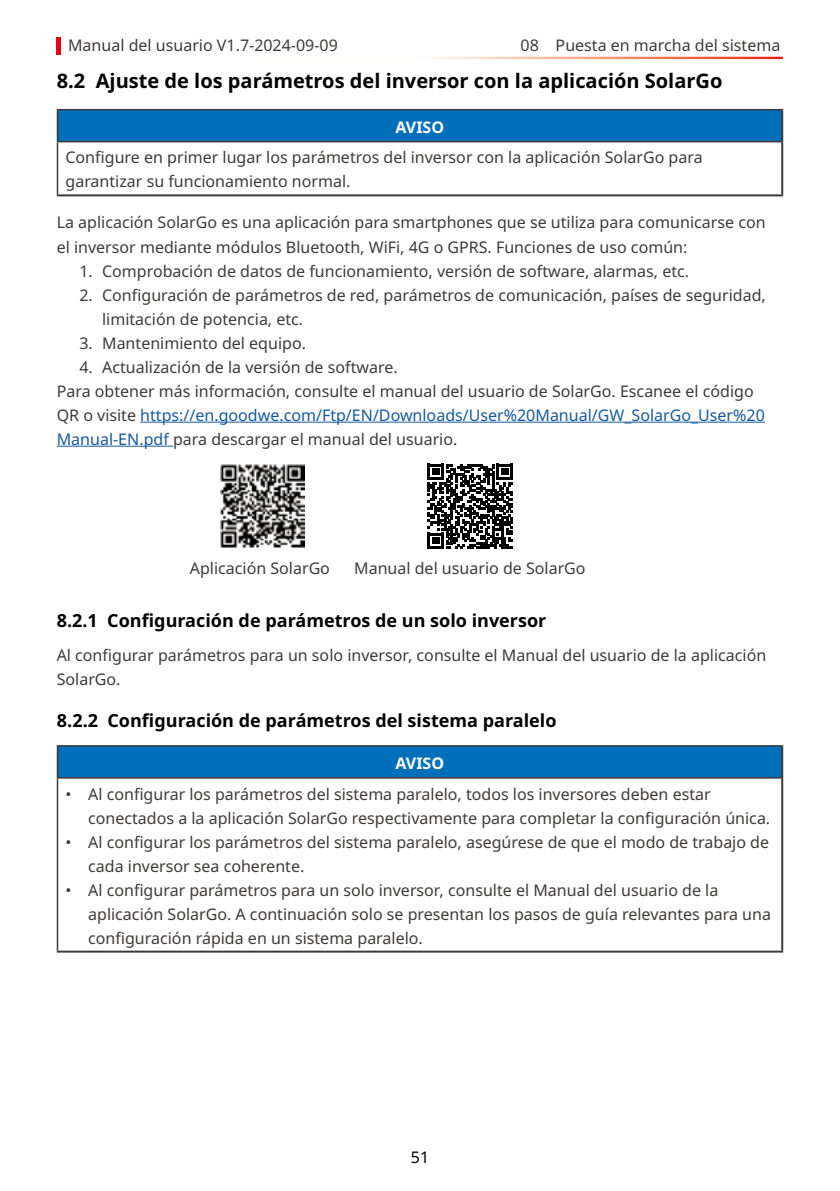
<style>
.page{position:relative;width:840px;height:1191px;background:#fff}
.page>*{position:absolute;margin:0;border:0;box-sizing:border-box;transform-origin:0 0}
.t1{font:700 20px "Noto Sans";color:#000}
.t2{font:700 18px "Noto Sans";color:#000}
.t3{font:16px/24px "Noto Sans";color:#3e3a39}
.t4{font:700 16px "Noto Sans";color:#fff}
.t5{font:16px "Noto Sans";color:#000}
.s1{color:#15599f}
</style>
<div class="page">
<hr style="left:57px;top:37px;width:4px;height:18px;background:#e60012">
<hr style="left:140px;top:422px;width:624px;height:1px;background:#15599f">
<hr style="left:57px;top:446px;width:116px;height:1px;background:#15599f">
<div style="left:57px;top:110px;width:724px;height:32px;background:#006fba"></div>
<hr style="left:57px;top:109px;width:725px;height:1px;background:#3e3a39">
<hr style="left:57px;top:110px;width:1px;height:31px;background:#3e3a39">
<hr style="left:57px;top:141px;width:723px;height:1px;background:#3e3a39">
<hr style="left:57px;top:142px;width:1px;height:52px;background:#3e3a39">
<hr style="left:780px;top:110px;width:2px;height:32px;background:#3e3a39">
<hr style="left:780px;top:142px;width:2px;height:52px;background:#3e3a39">
<hr style="left:57px;top:194px;width:725px;height:2px;background:#3e3a39">
<img style="left:220px;top:464px;width:84px;height:84px">
<svg style="left:427px;top:464px;width:85px;height:85px"></svg>
<div style="left:57px;top:746px;width:724px;height:32px;background:#006fba"></div>
<hr style="left:57px;top:745px;width:725px;height:1px;background:#3e3a39">
<hr style="left:57px;top:746px;width:1px;height:31px;background:#3e3a39">
<hr style="left:57px;top:777px;width:723px;height:1px;background:#3e3a39">
<hr style="left:57px;top:778px;width:1px;height:172px;background:#3e3a39">
<hr style="left:780px;top:746px;width:2px;height:32px;background:#3e3a39">
<hr style="left:780px;top:778px;width:2px;height:172px;background:#3e3a39">
<hr style="left:57px;top:950px;width:725px;height:2px;background:#3e3a39">
<p class="t3" style="left:520px;top:34px;width:261px">08 Puesta en marcha del sistema</p>
<p class="t3" style="left:68px;top:34px;width:271px">Manual del usuario V1.7-2024-09-09</p>
<p class="t1" style="left:57px;top:67px;width:666px">8.2 Ajuste de los parámetros del inversor con la aplicación SolarGo</p>
<p class="t4" style="left:395px;top:115px;width:50px">AVISO</p>
<p class="t3" style="left:65px;top:146px;width:638px">Configure en primer lugar los parámetros del inversor con la aplicación SolarGo para garantizar su funcionamiento normal.</p>
<p class="t3" style="left:57px;top:211px;width:710px">La aplicación SolarGo es una aplicación para smartphones que se utiliza para comunicarse con el inversor mediante módulos Bluetooth, WiFi, 4G o GPRS. Funciones de uso común:</p>
<p class="t3" style="left:79px;top:259px;width:611px">1. Comprobación de datos de funcionamiento, versión de software, alarmas, etc.</p>
<p class="t3" style="left:102px;top:283px;width:665px;text-indent:-23px">2. Configuración de parámetros de red, parámetros de comunicación, países de seguridad, limitación de potencia, etc.</p>
<p class="t3" style="left:79px;top:331px;width:228px">3. Mantenimiento del equipo.</p>
<p class="t3" style="left:57px;top:355px;width:709px;text-indent:23px">4. Actualización de la versión de software.<br>Para obtener más información, consulte el manual del usuario de SolarGo. Escanee el código QR o visite <span class="s1">https://en.goodwe.com/Ftp/EN/Downloads/User%20Manual/GW_SolarGo_User%20<br>Manual-EN.pdf</span> para descargar el manual del usuario.</p>
<p class="t3" style="left:190px;top:557px;width:142px">Aplicación SolarGo</p>
<p class="t3" style="left:354px;top:557px;width:233px">Manual del usuario de SolarGo</p>
<p class="t2" style="left:57px;top:608px;width:491px">8.2.1 Configuración de parámetros de un solo inversor</p>
<p class="t3" style="left:57px;top:643px;width:710px">Al configurar parámetros para un solo inversor, consulte el Manual del usuario de la aplicación<br>SolarGo.</p>
<p class="t2" style="left:57px;top:708px;width:501px">8.2.2 Configuración de parámetros del sistema paralelo</p>
<p class="t4" style="left:395px;top:751px;width:50px">AVISO</p>
<p class="t3" style="left:88px;top:782px;width:683px;text-indent:-23px">• Al configurar los parámetros del sistema paralelo, todos los inversores deben estar conectados a la aplicación SolarGo respectivamente para completar la configuración única.</p>
<p class="t3" style="left:88px;top:830px;width:682px;text-indent:-23px">• Al configurar los parámetros del sistema paralelo, asegúrese de que el modo de trabajo de cada inversor sea coherente.</p>
<p class="t3" style="left:88px;top:878px;width:684px;text-indent:-23px">• Al configurar parámetros para un solo inversor, consulte el Manual del usuario de la aplicación SolarGo. A continuación solo se presentan los pasos de guía relevantes para una configuración rápida en un sistema paralelo.</p>
<p class="t5" style="left:410px;top:1145px;width:20px">51</p>
</div>
